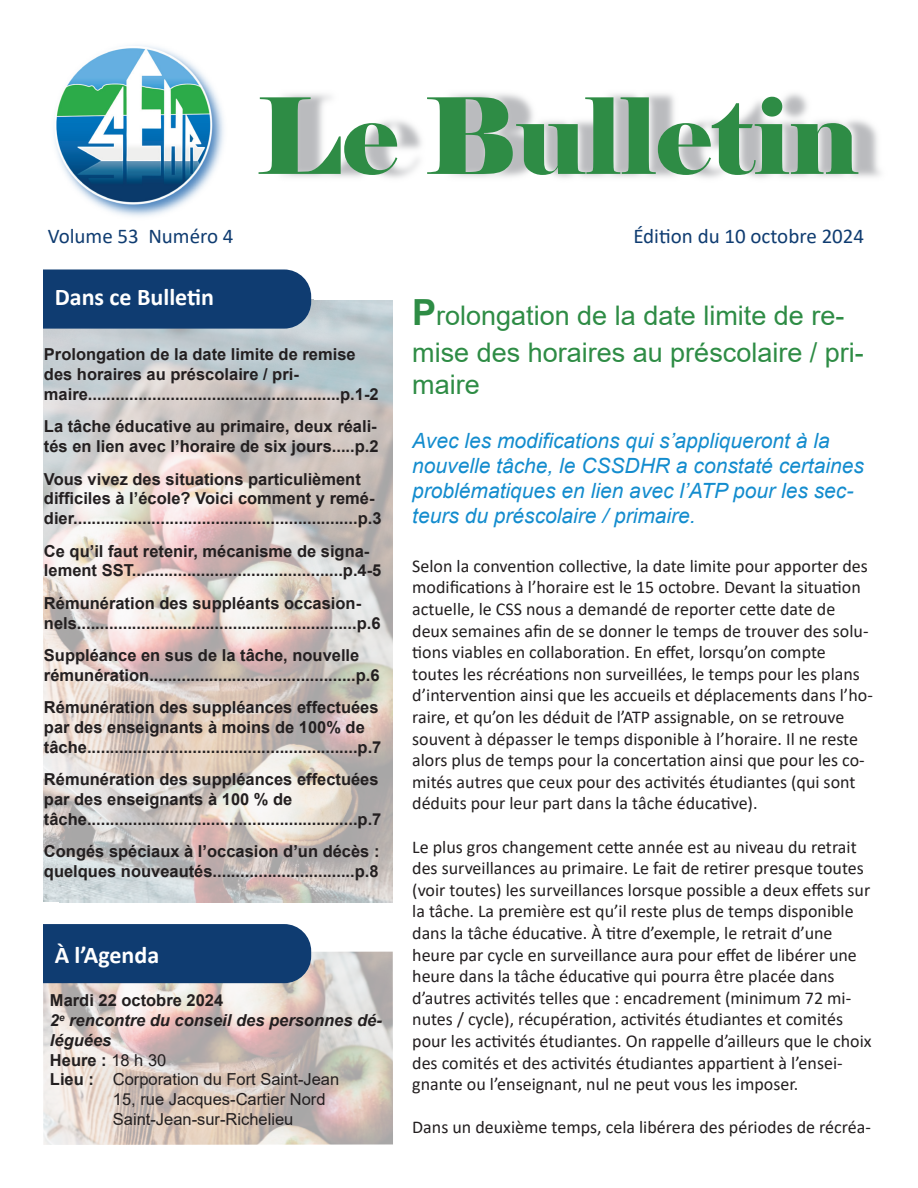
<style>
.page{position:relative;width:918px;height:1188px;background:#fff}
.page>*{position:absolute;margin:0;border:0;box-sizing:border-box;transform-origin:0 0}
.t1{font:105px "Elephant";color:#2e8c45}
.t2{font:27px/36.6px "Arial";color:#2e8c45}
.t3{font:700 24px "Calibri";color:#fff}
.t4{font:italic 21px/25.2px "Arial";color:#138cce}
.t5{font:21px "Calibri";color:#0f3c71}
.t6{font:18px/21.6px "Calibri";color:#231f20}
.t7{font:700 16.5px/19.8px "Arial";color:#231f20}
.t8{font:16.5px "Arial";color:#231f20}
.t9{font:italic 700 16.5px/19.8px "Arial";color:#231f20}
.s1{font-weight:400}
.s2{font-weight:700}
.s3{font-weight:700;font-size:36px}
</style>
<div class="page">
<img style="left:43px;top:299px;width:349px;height:604px">
<img style="left:43px;top:952px;width:350px;height:193px">
<img style="left:281px;top:93px;width:600px;height:85px">
<img style="left:97px;top:93px;width:127px;height:124px">
<img style="left:54px;top:45px;width:161px;height:160px">
<div style="left:2px;top:269px;width:309px;height:60px;background:#0f3c71;border-radius:27px"></div>
<div style="left:2px;top:924px;width:309px;height:59px;background:#0f3c71;border-radius:27px"></div>
<div style="left:2px;top:262px;width:41px;height:754px;background:#fff"></div>
<p class="t1" style="left:257px;top:73px;width:603px">Le Bulletin</p>
<p class="t5" style="left:48px;top:227px;width:187px">Volume 53 Numéro 4</p>
<p class="t5" style="left:633px;top:227px;width:232px">Édition du 10 octobre 2024</p>
<p class="t3" style="left:55px;top:287px;width:161px">Dans ce Bulletin</p>
<p class="t7" style="left:44px;top:345px;width:336px">Prolongation de la date limite de remise des horaires au préscolaire / pri&shy;maire.......................................................p.1-2</p>
<p class="t7" style="left:44px;top:417px;width:336px">La tâche éducative au primaire, deux réali&shy;tés en lien avec l’horaire de six jours.....p.2</p>
<p class="t7" style="left:44px;top:469px;width:339px">Vous vivez des situations particulièment difficiles à l’école? Voici comment y remé&shy;dier..............................................................p.3</p>
<p class="t7" style="left:44px;top:541px;width:339px">Ce qu’il faut retenir, mécanisme de signa&shy;lement SST..............................................p.4-5</p>
<p class="t7" style="left:44px;top:593px;width:338px">Rémunération des suppléants occasion&shy;nels.............................................................p.6</p>
<p class="t7" style="left:44px;top:645px;width:337px">Suppléance en sus de la tâche, nouvelle rémunération.............................................p.6</p>
<p class="t7" style="left:44px;top:698px;width:339px">Rémunération des suppléances effectuées par des enseignants à moins de 100% de tâche...........................................................p.7</p>
<p class="t7" style="left:44px;top:770px;width:339px">Rémunération des suppléances effectuées par des enseignants à 100 % de tâche...........................................................p.7</p>
<p class="t7" style="left:44px;top:842px;width:337px">Congés spéciaux à l’occasion d’un décès : quelques nouveautés...............................p.8</p>
<p class="t3" style="left:55px;top:945px;width:106px">À l’Agenda</p>
<p class="t7" style="left:50px;top:991px;width:175px">Mardi 22 octobre 2024</p>
<p class="t9" style="left:50px;top:1010px;width:334px">2<sup>e</sup> rencontre du conseil des personnes dé&shy;léguées</p>
<p class="t7" style="left:50px;top:1050px;width:118px">Heure : <span class="s1">18 h 30</span></p>
<p class="t8" style="left:50px;top:1070px;width:291px"><span class="s2">Lieu :</span> Corporation du Fort Saint-Jean</p>
<p class="t8" style="left:113px;top:1090px;width:214px">15, rue Jacques-Cartier Nord</p>
<p class="t8" style="left:113px;top:1110px;width:182px">Saint-Jean-sur-Richelieu</p>
<p class="t2" style="left:412px;top:298px;width:453px"><span class="s3">P</span>rolongation de la date limite de re&shy;mise des horaires au préscolaire / pri-</p>
<p class="t2" style="left:412px;top:367px;width:69px">maire</p>
<p class="t4" style="left:412px;top:428px;width:453px">Avec les modifications qui s’appliqueront à la nouvelle tâche, le CSSDHR a constaté certaines problématiques en lien avec l’ATP pour les sec&shy;teurs du préscolaire / primaire.</p>
<p class="t6" style="left:412px;top:556px;width:462px">Selon la convention collective, la date limite pour apporter des modifications à l’horaire est le 15 octobre. Devant la situation actuelle, le CSS nous a demandé de reporter cette date de deux semaines afin de se donner le temps de trouver des solu&shy;tions viables en collaboration. En effet, lorsqu’on compte toutes les récréations non surveillées, le temps pour les plans d’intervention ainsi que les accueils et déplacements dans l’ho&shy;raire, et qu’on les déduit de l’ATP assignable, on se retrouve souvent à dépasser le temps disponible à l’horaire. Il ne reste alors plus de temps pour la concertation ainsi que pour les co&shy;mités autres que ceux pour des activités étudiantes (qui sont déduits pour leur part dans la tâche éducative).</p>
<p class="t6" style="left:412px;top:837px;width:461px">Le plus gros changement cette année est au niveau du retrait des surveillances au primaire. Le fait de retirer presque toutes (voir toutes) les surveillances lorsque possible a deux effets sur la tâche. La première est qu’il reste plus de temps disponible dans la tâche éducative. À titre d’exemple, le retrait d’une heure par cycle en surveillance aura pour effet de libérer une heure dans la tâche éducative qui pourra être placée dans d’autres activités telles que : encadrement (minimum 72 mi&shy;nutes / cycle), récupération, activités étudiantes et comités pour les activités étudiantes. On rappelle d’ailleurs que le choix des comités et des activités étudiantes appartient à l’ensei&shy;gnante ou l’enseignant, nul ne peut vous les imposer.</p>
<p class="t6" style="left:412px;top:1118px;width:460px">Dans un deuxième temps, cela libérera des périodes de récréa-</p>
</div>
